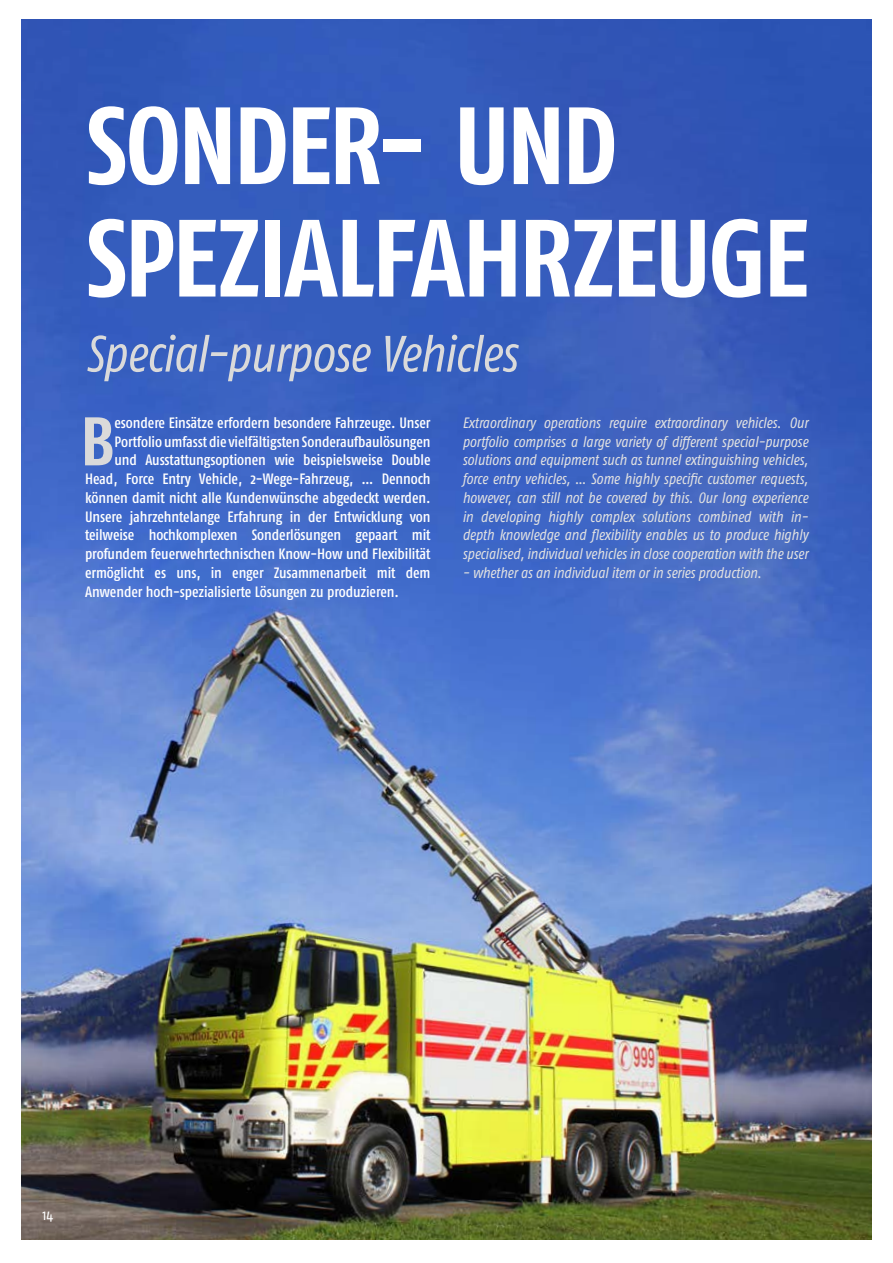
<style>
.page{position:relative;width:893px;height:1263px;background:#fff}
.page>*{position:absolute;margin:0;border:0;box-sizing:border-box;transform-origin:0 0}
.t1{font:700 condensed 109.5px/112.5px "Fago Pro";letter-spacing:-.03em;color:#fff}
.t2{font:700 condensed 68.55px "Fago Pro";color:#dadada}
.t3{font:italic condensed 51px "Fago Pro";letter-spacing:-.02em;color:#dadada}
.t4{font:500 condensed 15px "Fago Pro";letter-spacing:-.005em;color:#fff}
.t5{font:italic condensed 15px/18.8px "Fago Pro";letter-spacing:-.005em;color:#e1e1e1;text-align:justify}
.t6{font:condensed 15px "Fago Pro";color:#fff}
</style>
<div class="page">
<img style="left:21px;top:19px;width:851px;height:1221px">
<h1 class="t1" style="left:86px;top:89px;width:725px">SONDER- UND<br>SPEZIALFAHRZEUGE</h1>
<h3 class="t3" style="left:85px;top:323px;width:433px">Special-purpose Vehicles</h3>
<p class="t5" style="left:462px;top:413px;width:347px">Extraordinary operations require extraordinary vehicles. Our portfolio comprises a large variety of different special-purpose solutions and equipment such as tunnel extinguishing vehicles, force entry vehicles, … Some highly specific customer requests, however, can still not be covered by this. Our long experience in developing highly complex solutions combined with in&shy;depth knowledge and flexibility enables us to produce highly specialised, individual vehicles in close cooperation with the user</p>
<p class="t5" style="left:462px;top:563px;width:301px">- whether as an individual item or in series production.</p>
<h2 class="t2" style="left:81px;top:400px;width:36px">B</h2>
<p class="t4" style="left:115px;top:414px;width:318px">esondere Einsätze erfordern besondere Fahrzeuge. Unser</p>
<p class="t4" style="left:115px;top:432px;width:318px">Portfolio umfasst die vielfältigsten Sonderaufbaulösungen</p>
<p class="t4" style="left:115px;top:451px;width:317px">und Ausstattungsoptionen wie beispielsweise Double</p>
<p class="t4" style="left:85px;top:470px;width:347px">Head, Force Entry Vehicle, 2-Wege-Fahrzeug, … Dennoch</p>
<p class="t4" style="left:85px;top:489px;width:347px">können damit nicht alle Kundenwünsche abgedeckt werden.</p>
<p class="t4" style="left:85px;top:507px;width:347px">Unsere jahrzehntelange Erfahrung in der Entwicklung von</p>
<p class="t4" style="left:85px;top:526px;width:347px">teilweise hochkomplexen Sonderlösungen gepaart mit</p>
<p class="t4" style="left:85px;top:545px;width:347px">profundem feuerwehrtechnischen Know-How und Flexibilität</p>
<p class="t4" style="left:85px;top:564px;width:347px">ermöglicht es uns, in enger Zusammenarbeit mit dem</p>
<p class="t4" style="left:85px;top:582px;width:315px">Anwender hoch-spezialisierte Lösungen zu produzieren.</p>
<p class="t6" style="left:43px;top:1206px;width:12px">14</p>
</div>
